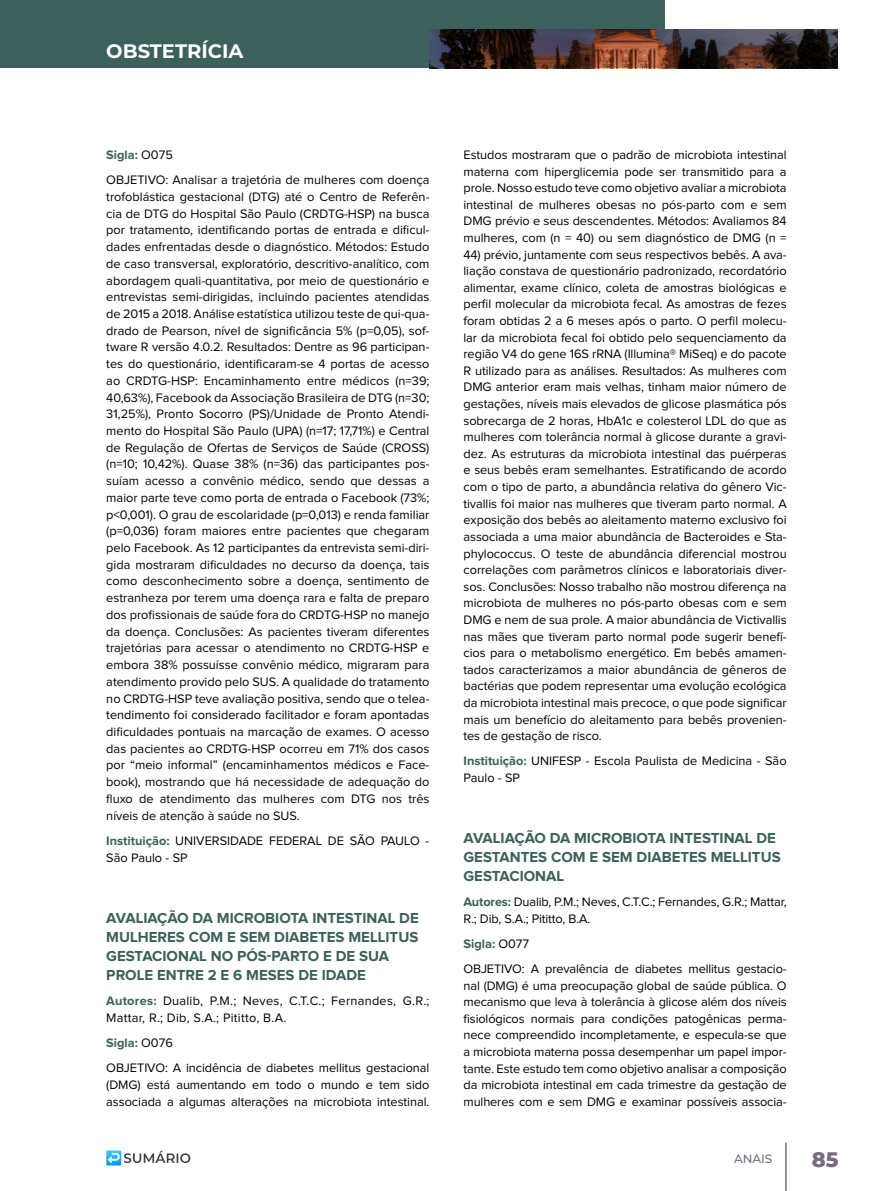
<style>
.page{position:relative;width:893px;height:1191px;background:#fff}
.page>*{position:absolute;margin:0;border:0;box-sizing:border-box;transform-origin:0 0}
.t1{font:800 21px "Montserrat";color:#766a7c}
.t2{font:700 19.5px "Montserrat";color:#fff}
.t3{font:700 15px/18.9px "Proxima Nova";color:#3c605b}
.t4{font:12.75px/16.6px "Proxima Nova";letter-spacing:-.005em;color:#000}
.t5{font:12.75px/16.6px "Proxima Nova";letter-spacing:.02em;color:#000}
.t6{font:500 12px "Montserrat";letter-spacing:-.01em;color:#766a7c}
.s1{font-weight:700;color:#3c605b}
</style>
<div class="page">
<div style="left:0;top:0;width:665px;height:68px;background:#3c605b"></div>
<img style="left:429px;top:29px;width:409px;height:39px">
<hr style="left:785px;top:1142px;width:2px;height:49px;background:#766a7c">
<svg style="left:106px;top:1150px;width:84px;height:15px"></svg>
<h2 class="t2" style="left:106px;top:37px;width:139px">OBSTETRÍCIA</h2>
<p class="t4" style="left:106px;top:143px;width:325px;line-height:25.2px"><span class="s1">Sigla:</span> O075<br>OBJETIVO: Analisar a trajetória de mulheres com doença</p>
<p class="t4" style="left:106px;top:189px;width:325px;text-align:justify">trofoblástica gestacional (DTG) até o Centro de Referên&shy;cia de DTG do Hospital São Paulo (CRDTG-HSP) na busca por tratamento, identificando portas de entrada e dificul&shy;dades enfrentadas desde o diagnóstico. Métodos: Estudo de caso transversal, exploratório, descritivo-analítico, com abordagem quali-quantitativa, por meio de questionário e entrevistas semi-dirigidas, incluindo pacientes atendidas de 2015 a 2018. Análise estatística utilizou teste de qui-qua&shy;drado de Pearson, nível de significância 5% (p=0,05), sof&shy;tware R versão 4.0.2. Resultados: Dentre as 96 participan&shy;tes do questionário, identificaram-se 4 portas de acesso ao CRDTG-HSP: Encaminhamento entre médicos (n=39; 40,63%), Facebook da Associação Brasileira de DTG (n=30; 31,25%), Pronto Socorro (PS)/Unidade de Pronto Atendi&shy;mento do Hospital São Paulo (UPA) (n=17; 17,71%) e Central de Regulação de Ofertas de Serviços de Saúde (CROSS) (n=10; 10,42%). Quase 38% (n=36) das participantes pos&shy;suíam acesso a convênio médico, sendo que dessas a maior parte teve como porta de entrada o Facebook (73%; p&lt;0,001). O grau de escolaridade (p=0,013) e renda familiar (p=0,036) foram maiores entre pacientes que chegaram pelo Facebook. As 12 participantes da entrevista semi-diri&shy;gida mostraram dificuldades no decurso da doença, tais como desconhecimento sobre a doença, sentimento de estranheza por terem uma doença rara e falta de preparo dos profissionais de saúde fora do CRDTG-HSP no manejo da doença. Conclusões: As pacientes tiveram diferentes trajetórias para acessar o atendimento no CRDTG-HSP e embora 38% possuísse convênio médico, migraram para atendimento provido pelo SUS. A qualidade do tratamento no CRDTG-HSP teve avaliação positiva, sendo que o telea&shy;tendimento foi considerado facilitador e foram apontadas dificuldades pontuais na marcação de exames. O acesso das pacientes ao CRDTG-HSP ocorreu em 71% dos casos por “meio informal” (encaminhamentos médicos e Face&shy;book), mostrando que há necessidade de adequação do fluxo de atendimento das mulheres com DTG nos três níveis de atenção à saúde no SUS.</p>
<p class="t4" style="left:106px;top:832px;width:325px"><span class="s1">Instituição:</span> UNIVERSIDADE FEDERAL DE SÃO PAULO -<br>São Paulo - SP</p>
<p class="t3" style="left:106px;top:909px;width:314px">AVALIAÇÃO DA MICROBIOTA INTESTINAL DE MULHERES COM E SEM DIABETES MELLITUS GESTACIONAL NO PÓS-PARTO E DE SUA PROLE ENTRE 2 E 6 MESES DE IDADE</p>
<p class="t5" style="left:106px;top:993px;width:325px"><span class="s1">Autores:</span> Dualib, P.M.; Neves, C.T.C.; Fernandes, G.R.;<br>Mattar, R.; Dib, S.A.; Pititto, B.A.</p>
<p class="t4" style="left:106px;top:1031px;width:325px;line-height:25.2px"><span class="s1">Sigla:</span> O076<br>OBJETIVO: A incidência de diabetes mellitus gestacional</p>
<p class="t4" style="left:106px;top:1077px;width:325px">(DMG) está aumentando em todo o mundo e tem sido associada a algumas alterações na microbiota intestinal.</p>
<p class="t4" style="left:463px;top:147px;width:325px;text-align:justify">Estudos mostraram que o padrão de microbiota intestinal materna com hiperglicemia pode ser transmitido para a prole. Nosso estudo teve como objetivo avaliar a microbiota intestinal de mulheres obesas no pós-parto com e sem DMG prévio e seus descendentes. Métodos: Avaliamos 84 mulheres, com (n = 40) ou sem diagnóstico de DMG (n =</p>
<p class="t4" style="left:463px;top:246px;width:325px;text-align:justify">44) prévio, juntamente com seus respectivos bebês. A ava&shy;liação constava de questionário padronizado, recordatório alimentar, exame clínico, coleta de amostras biológicas e perfil molecular da microbiota fecal. As amostras de fezes foram obtidas 2 a 6 meses após o parto. O perfil molecu&shy;lar da microbiota fecal foi obtido pelo sequenciamento da região V4 do gene 16S rRNA (Illumina® MiSeq) e do pacote R utilizado para as análises. Resultados: As mulheres com DMG anterior eram mais velhas, tinham maior número de gestações, níveis mais elevados de glicose plasmática pós sobrecarga de 2 horas, HbA1c e colesterol LDL do que as mulheres com tolerância normal à glicose durante a gravi&shy;dez. As estruturas da microbiota intestinal das puérperas e seus bebês eram semelhantes. Estratificando de acordo com o tipo de parto, a abundância relativa do gênero Vic&shy;tivallis foi maior nas mulheres que tiveram parto normal. A exposição dos bebês ao aleitamento materno exclusivo foi associada a uma maior abundância de Bacteroides e Sta&shy;phylococcus. O teste de abundância diferencial mostrou correlações com parâmetros clínicos e laboratoriais diver&shy;sos. Conclusões: Nosso trabalho não mostrou diferença na microbiota de mulheres no pós-parto obesas com e sem DMG e nem de sua prole. A maior abundância de Victivallis nas mães que tiveram parto normal pode sugerir benefí&shy;cios para o metabolismo energético. Em bebês amamen&shy;tados caracterizamos a maior abundância de gêneros de bactérias que podem representar uma evolução ecológica da microbiota intestinal mais precoce, o que pode significar mais um benefício do aleitamento para bebês provenien&shy;tes de gestação de risco.</p>
<p class="t4" style="left:463px;top:753px;width:325px"><span class="s1">Instituição:</span> UNIFESP - Escola Paulista de Medicina - São<br>Paulo - SP</p>
<p class="t3" style="left:463px;top:829px;width:319px">AVALIAÇÃO DA MICROBIOTA INTESTINAL DE<br>GESTANTES COM E SEM DIABETES MELLITUS<br>GESTACIONAL</p>
<p class="t4" style="left:463px;top:894px;width:325px"><span class="s1">Autores:</span> Dualib, P.M.; Neves, C.T.C.; Fernandes, G.R.; Mattar,<br>R.; Dib, S.A.; Pititto, B.A.</p>
<p class="t4" style="left:463px;top:931px;width:325px;line-height:25px"><span class="s1">Sigla:</span> O077<br>OBJETIVO: A prevalência de diabetes mellitus gestacio-</p>
<p class="t4" style="left:463px;top:977px;width:325px;text-align:justify">nal (DMG) é uma preocupação global de saúde pública. O mecanismo que leva à tolerância à glicose além dos níveis fisiológicos normais para condições patogênicas perma&shy;nece compreendido incompletamente, e especula-se que a microbiota materna possa desempenhar um papel impor&shy;tante. Este estudo tem como objetivo analisar a composição da microbiota intestinal em cada trimestre da gestação de mulheres com e sem DMG e examinar possíveis associa-</p>
<p class="t6" style="left:734px;top:1150px;width:40px">ANAIS</p>
<h1 class="t1" style="left:812px;top:1144px;width:28px">85</h1>
</div>
